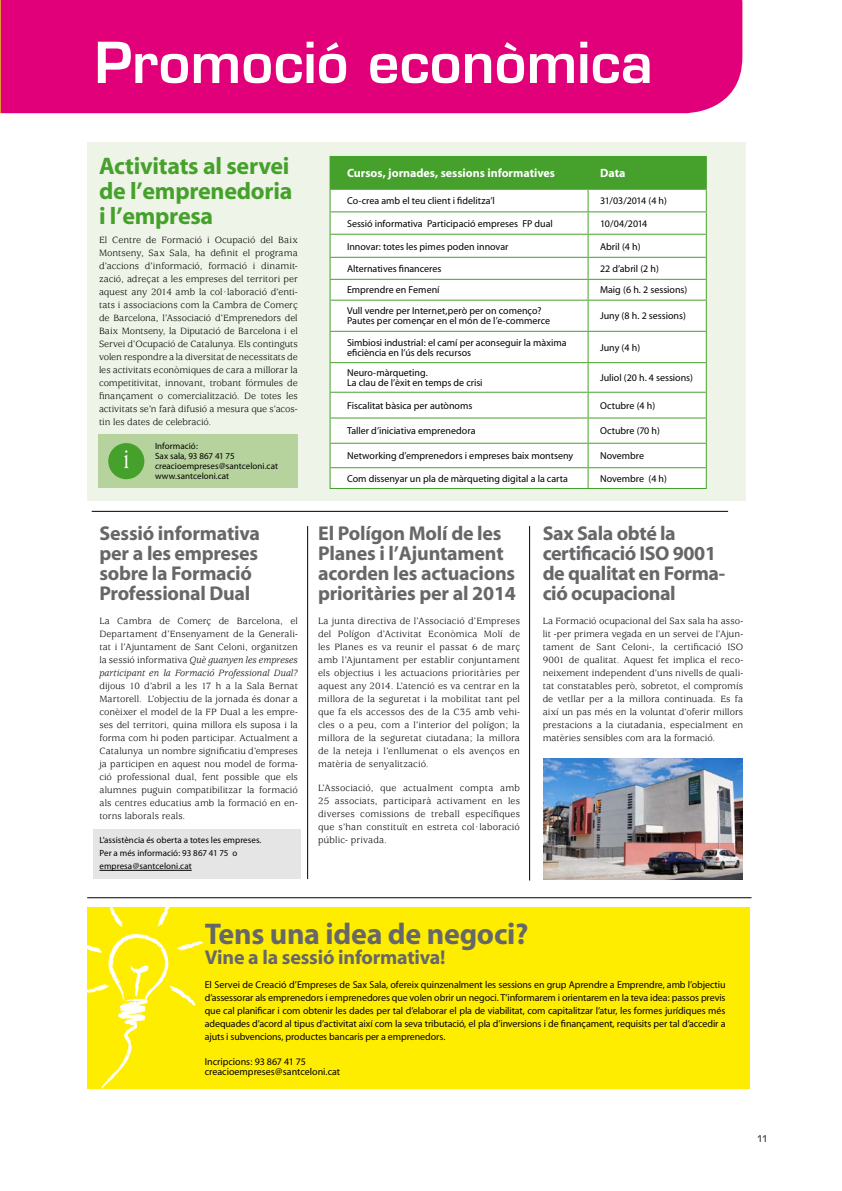
<style>
.page{position:relative;width:842px;height:1191px;background:#fff}
.page>*{position:absolute;margin:0;border:0;box-sizing:border-box;transform-origin:0 0}
.t1{font:55px "Eurostile Demi";color:#fff}
.t2{font:700 30px "Myriad";letter-spacing:-.01em;color:#666769}
.t3{font:27.5px "Usherwood";color:#fff}
.t4{font:700 24px/25px "Myriad";letter-spacing:-.01em;color:#45a12b}
.t5{font:700 20px/20px "Myriad";letter-spacing:-.015em;color:#666769}
.t6{font:700 12px "Myriad";color:#fff}
.t7{font:10px/13px "Usherwood";letter-spacing:.005em;color:#000;text-align:justify}
.t8{font:10px/10px "Myriad";color:#000}
.t9{font:10px "Eurostile T";color:#000}
.t10{font:9px/10px "Myriad";letter-spacing:.005em;color:#000}
.s1{font-style:italic}
</style>
<div class="page">
<div style="left:93px;top:829px;width:208px;height:49px;background:#e5e5e6"></div>
<div style="left:87px;top:907px;width:663px;height:182px;background:#ffed00"></div>
<div style="left:88px;top:143px;width:658px;height:358px;background:#eef4e7"></div>
<div style="left:99px;top:434px;width:199px;height:54px;background:#b7d39d"></div>
<div style="left:1px;top:0;width:741px;height:113px;background:#e2007a"></div>
<img style="left:0;top:0;width:1px;height:113px">
<div style="left:331px;top:301px;width:375px;height:187px;background:#fff"></div>
<svg style="left:330px;top:156px;width:377px;height:144px;background:#cbe4c3"></svg>
<hr style="left:330px;top:300px;width:258px;height:1px;background:#45a12b">
<hr style="left:330px;top:301px;width:1px;height:30px;background:#45a12b">
<hr style="left:588px;top:300px;width:119px;height:1px;background:#45a12b">
<hr style="left:588px;top:301px;width:1px;height:30px;background:#45a12b">
<hr style="left:706px;top:301px;width:1px;height:30px;background:#45a12b">
<hr style="left:330px;top:331px;width:258px;height:1px;background:#45a12b">
<hr style="left:330px;top:332px;width:1px;height:30px;background:#45a12b">
<hr style="left:588px;top:331px;width:119px;height:1px;background:#45a12b">
<hr style="left:588px;top:332px;width:1px;height:30px;background:#45a12b">
<hr style="left:706px;top:332px;width:1px;height:30px;background:#45a12b">
<hr style="left:330px;top:362px;width:258px;height:1px;background:#45a12b">
<hr style="left:588px;top:362px;width:119px;height:1px;background:#45a12b">
<hr style="left:330px;top:392px;width:258px;height:1px;background:#45a12b">
<hr style="left:588px;top:392px;width:119px;height:1px;background:#45a12b">
<hr style="left:330px;top:417px;width:258px;height:1px;background:#45a12b">
<hr style="left:588px;top:417px;width:119px;height:1px;background:#45a12b">
<hr style="left:330px;top:443px;width:258px;height:1px;background:#45a12b">
<hr style="left:588px;top:443px;width:119px;height:1px;background:#45a12b">
<hr style="left:330px;top:467px;width:258px;height:1px;background:#45a12b">
<svg style="left:330px;top:363px;width:1px;height:125px"></svg>
<hr style="left:588px;top:467px;width:119px;height:1px;background:#45a12b">
<svg style="left:588px;top:363px;width:1px;height:125px"></svg>
<svg style="left:706px;top:363px;width:1px;height:125px"></svg>
<hr style="left:330px;top:488px;width:258px;height:1px;background:#45a12b">
<hr style="left:588px;top:488px;width:119px;height:1px;background:#45a12b">
<hr style="left:99px;top:870px;width:93px;height:1px;background:#000">
<div style="left:108px;top:443px;width:36px;height:36px;background:#45a12b;border-radius:50%"></div>
<hr style="left:92px;top:511px;width:636px;height:1px;background:#000">
<hr style="left:87px;top:897px;width:664px;height:1px;background:#000">
<hr style="left:529px;top:526px;width:1px;height:354px;background:#000">
<hr style="left:307px;top:526px;width:1px;height:353px;background:#000">
<svg style="left:110px;top:907px;width:13px;height:20px"></svg>
<svg style="left:157px;top:907px;width:13px;height:20px"></svg>
<svg style="left:87px;top:934px;width:116px;height:155px"></svg>
<img style="left:544px;top:759px;width:199px;height:120px">
<h1 class="t1" style="left:95px;top:28px;width:560px">Promoció econòmica</h1>
<h3 class="t4" style="left:99px;top:154px;width:195px">Activitats al servei de l’emprenedoria i l’empresa</h3>
<p class="t7" style="left:99px;top:233px;width:200px">El Centre de Formació i Ocupació del Baix Montseny, Sax Sala, ha definit el programa d’accions d’informació, formació i dinamit&shy;zació, adreçat a les empreses del territori per aquest any 2014 amb la col·laboració d’enti&shy;tats i associacions com la Cambra de Comerç de Barcelona, l’Associació d’Emprenedors del Baix Montseny, la Diputació de Barcelona i el Servei d’Ocupació de Catalunya. Els continguts volen respondre a la diversitat de necessitats de les activitats econòmiques de cara a millorar la competitivitat, innovant, trobant fórmules de finançament o comercialització. De totes les activitats se’n farà difusió a mesura que s’acos&shy;tin les dates de celebració.</p>
<h3 class="t3" style="left:123px;top:445px;width:9px">i</h3>
<p class="t10" style="left:155px;top:441px;width:125px">Informació:<br>Sax sala, 93 867 41 75 creacioempreses@santceloni.cat www.santceloni.cat</p>
<h3 class="t5" style="left:99px;top:523px;width:162px">Sessió informativa per a les empreses sobre la Formació<br>Professional Dual</h3>
<p class="t7" style="left:99px;top:615px;width:200px">La Cambra de Comerç de Barcelona, el Departament d’Ensenyament de la Generali&shy;tat i l’Ajuntament de Sant Celoni, organitzen la sessió informativa <span class="s1">Què guanyen les empreses participant en la Formació Professional Dual?</span></p>
<p class="t7" style="left:99px;top:680px;width:200px">dijous 10 d’abril a les 17 h a la Sala Bernat Martorell. L’objectiu de la jornada és donar a conèixer el model de la FP Dual a les empre&shy;ses del territori, quina millora els suposa i la forma com hi poden participar. Actualment a Catalunya un nombre significatiu d’empreses ja participen en aquest nou model de forma&shy;ció professional dual, fent possible que els alumnes puguin compatibilitzar la formació als centres educatius amb la formació en en&shy;torns laborals reals.</p>
<p class="t10" style="left:99px;top:834px;width:164px;line-height:13px">L’assistència és oberta a totes les empreses.<br>Per a més informació: 93 867 41 75 o empresa@santceloni.cat</p>
<p class="t6" style="left:347px;top:167px;width:210px">Cursos, jornades, sessions informatives</p>
<p class="t6" style="left:600px;top:167px;width:27px">Data</p>
<p class="t8" style="left:347px;top:196px;width:149px">Co-crea amb el teu client i fidelitza’l</p>
<p class="t8" style="left:600px;top:196px;width:69px">31/03/2014 (4 h)</p>
<p class="t8" style="left:347px;top:219px;width:207px">Sessió informativa Participació empreses FP dual</p>
<p class="t8" style="left:600px;top:219px;width:49px">10/04/2014</p>
<p class="t8" style="left:347px;top:242px;width:163px">Innovar: totes les pimes poden innovar</p>
<p class="t8" style="left:600px;top:242px;width:42px">Abril (4 h)</p>
<p class="t8" style="left:347px;top:264px;width:96px">Alternatives financeres</p>
<p class="t8" style="left:600px;top:264px;width:60px">22 d’abril (2 h)</p>
<p class="t8" style="left:347px;top:285px;width:94px">Emprendre en Femení</p>
<p class="t8" style="left:600px;top:285px;width:89px">Maig (6 h. 2 sessions)</p>
<p class="t8" style="left:347px;top:306px;width:205px">Vull vendre per Internet,però per on començo?<br>Pautes per començar en el món de l’e-commerce</p>
<p class="t8" style="left:600px;top:311px;width:87px">Juny (8 h. 2 sessions)</p>
<p class="t8" style="left:347px;top:338px;width:221px">Simbiosi industrial: el camí per aconseguir la màxima eficiència en l’ús dels recursos</p>
<p class="t8" style="left:600px;top:343px;width:42px">Juny (4 h)</p>
<p class="t8" style="left:347px;top:368px;width:137px">Neuro-màrqueting.<br>La clau de l’èxit en temps de crisi</p>
<p class="t8" style="left:600px;top:373px;width:95px">Juliol (20 h. 4 sessions)</p>
<p class="t8" style="left:347px;top:401px;width:127px">Fiscalitat bàsica per autònoms</p>
<p class="t8" style="left:600px;top:401px;width:57px">Octubre (4 h)</p>
<p class="t8" style="left:347px;top:426px;width:130px">Taller d’iniciativa emprenedora</p>
<p class="t8" style="left:600px;top:426px;width:61px">Octubre (70 h)</p>
<p class="t8" style="left:347px;top:451px;width:228px">Networking d’emprenedors i empreses baix montseny</p>
<p class="t8" style="left:600px;top:451px;width:46px">Novembre</p>
<p class="t8" style="left:347px;top:474px;width:222px">Com dissenyar un pla de màrqueting digital a la carta</p>
<p class="t8" style="left:600px;top:474px;width:69px">Novembre (4 h)</p>
<h3 class="t5" style="left:318px;top:523px;width:199px">El Polígon Molí de les<br>Planes i l’Ajuntament acorden les actuacions prioritàries per al 2014</h3>
<p class="t7" style="left:318px;top:615px;width:203px">La junta directiva de l’Associació d’Empreses del Polígon d’Activitat Econòmica Molí de les Planes es va reunir el passat 6 de març amb l’Ajuntament per establir conjuntament els objectius i les actuacions prioritàries per aquest any 2014. L’atenció es va centrar en la millora de la seguretat i la mobilitat tant pel que fa els accessos des de la C35 amb vehi&shy;cles o a peu, com a l’interior del polígon; la millora de la seguretat ciutadana; la millora de la neteja i l’enllumenat o els avenços en matèria de senyalització.</p>
<p class="t7" style="left:318px;top:782px;width:203px">L’Associació, que actualment compta amb 25 associats, participarà activament en les diverses comissions de treball específiques que s’han constituït en estreta col·laboració públic- privada.</p>
<h3 class="t5" style="left:543px;top:523px;width:184px">Sax Sala obté la certificació ISO 9001 de qualitat en Forma&shy;ció ocupacional</h3>
<p class="t7" style="left:543px;top:615px;width:202px">La Formació ocupacional del Sax sala ha asso&shy;lit -per primera vegada en un servei de l’Ajun&shy;tament de Sant Celoni-, la certificació ISO 9001 de qualitat. Aquest fet implica el reco&shy;neixement independent d’uns nivells de quali&shy;tat constatables però, sobretot, el compromís de vetllar per a la millora continuada. Es fa així un pas més en la voluntat d’oferir millors prestacions a la ciutadania, especialment en matèries sensibles com ara la formació.</p>
<h2 class="t2" style="left:205px;top:918px;width:325px">Tens una idea de negoci?</h2>
<h3 class="t5" style="left:205px;top:948px;width:242px">Vine a la sessió informativa!</h3>
<p class="t8" style="left:205px;top:979px;width:522px;line-height:13px;text-align:justify">El Servei de Creació d’Empreses de Sax Sala, ofereix quinzenalment les sessions en grup Aprendre a Emprendre, amb l’objectiu d’assessorar als emprenedors i emprenedores que volen obrir un negoci. T’informarem i orientarem en la teva idea: passos previs que cal planificar i com obtenir les dades per tal d’elaborar el pla de viabilitat, com capitalitzar l’atur, les formes jurídiques més adequades d’acord al tipus d’activitat així com la seva tributació, el pla d’inversions i de finançament, requisits per tal d’accedir a ajuts i subvencions, productes bancaris per a emprenedors.</p>
<p class="t8" style="left:205px;top:1057px;width:137px">Incripcions: 93 867 41 75 creacioempreses@santceloni.cat</p>
<p class="t9" style="left:757px;top:1133px;width:12px">11</p>
</div>
